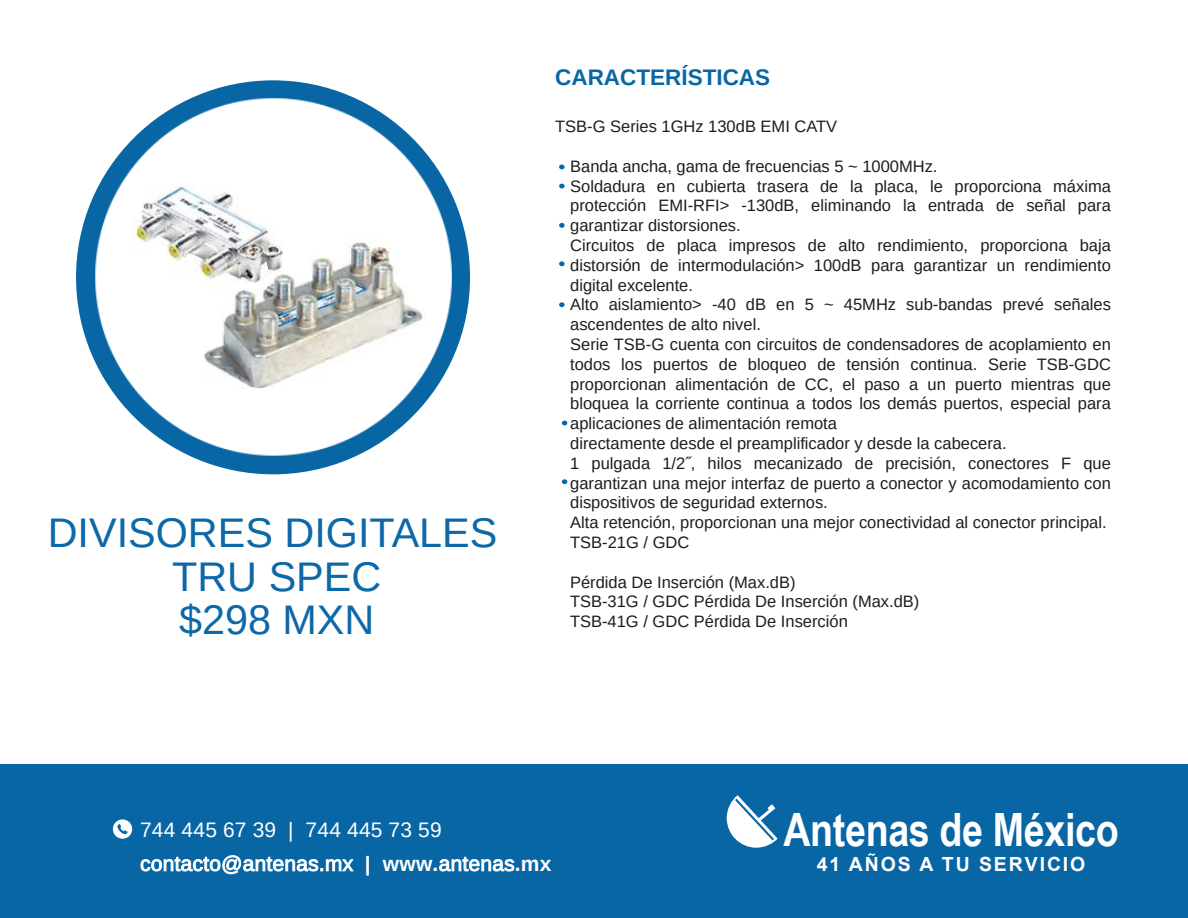
<style>
.page{position:relative;width:1188px;height:918px;background:#fff}
.page>*{position:absolute;margin:0;border:0;box-sizing:border-box;transform-origin:0 0}
.t1{font:700 45.9px "Arial Narrow";letter-spacing:-.01em;color:#fff}
.t2{font:41.4px/43.8px "Arimo";color:#0d68a7;text-align:center}
.t3{font:700 22.5px "Arimo";color:#0866a5}
.t4{font:21px/33.8px "Arimo";letter-spacing:.01em;color:#fff}
.t5{font:700 19.5px "Arial";letter-spacing:.095em;color:#fff}
.t6{font:16.5px/19.8px "Arimo";color:#1d1d1b}
.s1{font-weight:700}
</style>
<div class="page">
<div style="left:76px;top:80px;width:394px;height:394px;background:#0866a5;border-radius:50%"></div>
<svg style="left:559px;top:165px;width:6px;height:4px"></svg>
<svg style="left:559px;top:184px;width:6px;height:4px"></svg>
<svg style="left:559px;top:223px;width:6px;height:5px"></svg>
<svg style="left:559px;top:261px;width:6px;height:5px"></svg>
<svg style="left:559px;top:302px;width:6px;height:5px"></svg>
<svg style="left:562px;top:421px;width:5px;height:4px"></svg>
<svg style="left:562px;top:479px;width:5px;height:5px"></svg>
<img style="left:76px;top:97px;width:394px;height:362px">
<div style="left:0;top:765px;width:1188px;height:152px;background:#0866a5"></div>
<svg style="left:727px;top:795px;width:51px;height:53px"></svg>
<svg style="left:113px;top:819px;width:19px;height:20px"></svg>
<h2 class="t2" style="left:48px;top:511px;width:451px">DIVISORES DIGITALES<br>TRU SPEC<br>$298 MXN</h2>
<h3 class="t3" style="left:555px;top:62px;width:216px">CARACTERÍSTICAS</h3>
<p class="t6" style="left:555px;top:117px;width:284px">TSB-G Series 1GHz 130dB EMI CATV</p>
<p class="t6" style="left:570px;top:156px;width:542px">Banda ancha, gama de frecuencias 5 ~ 1000MHz.<br>Soldadura en cubierta trasera de la placa, le proporciona máxima protección EMI-RFI&gt; -130dB, eliminando la entrada de señal para garantizar distorsiones.<br>Circuitos de placa impresos de alto rendimiento, proporciona baja distorsión de intermodulación&gt; 100dB para garantizar un rendimiento digital excelente.<br>Alto aislamiento&gt; -40 dB en 5 ~ 45MHz sub-bandas prevé señales ascendentes de alto nivel.<br>Serie TSB-G cuenta con circuitos de condensadores de acoplamiento en todos los puertos de bloqueo de tensión continua. Serie TSB-GDC proporcionan alimentación de CC, el paso a un puerto mientras que bloquea la corriente continua a todos los demás puertos, especial para aplicaciones de alimentación remota<br>directamente desde el preamplificador y desde la cabecera.<br>1 pulgada 1/2˝, hilos mecanizado de precisión, conectores F que garantizan una mejor interfaz de puerto a conector y acomodamiento con dispositivos de seguridad externos.<br>Alta retención, proporcionan una mejor conectividad al conector principal.<br>TSB-21G / GDC</p>
<p class="t6" style="left:570px;top:572px;width:351px">Pérdida De Inserción (Max.dB)<br>TSB-31G / GDC Pérdida De Inserción (Max.dB)<br>TSB-41G / GDC Pérdida De Inserción</p>
<p class="t4" style="left:140px;top:813px;width:413px">744 445 67 39 | 744 445 73 59 contacto@antenas.mx <span class="s1">| www.</span>antenas<span class="s1">.mx</span></p>
<h1 class="t1" style="left:783px;top:795px;width:337px">Antenas de México</h1>
<p class="t5" style="left:817px;top:851px;width:270px">41 AÑOS A TU SERVICIO</p>
</div>
